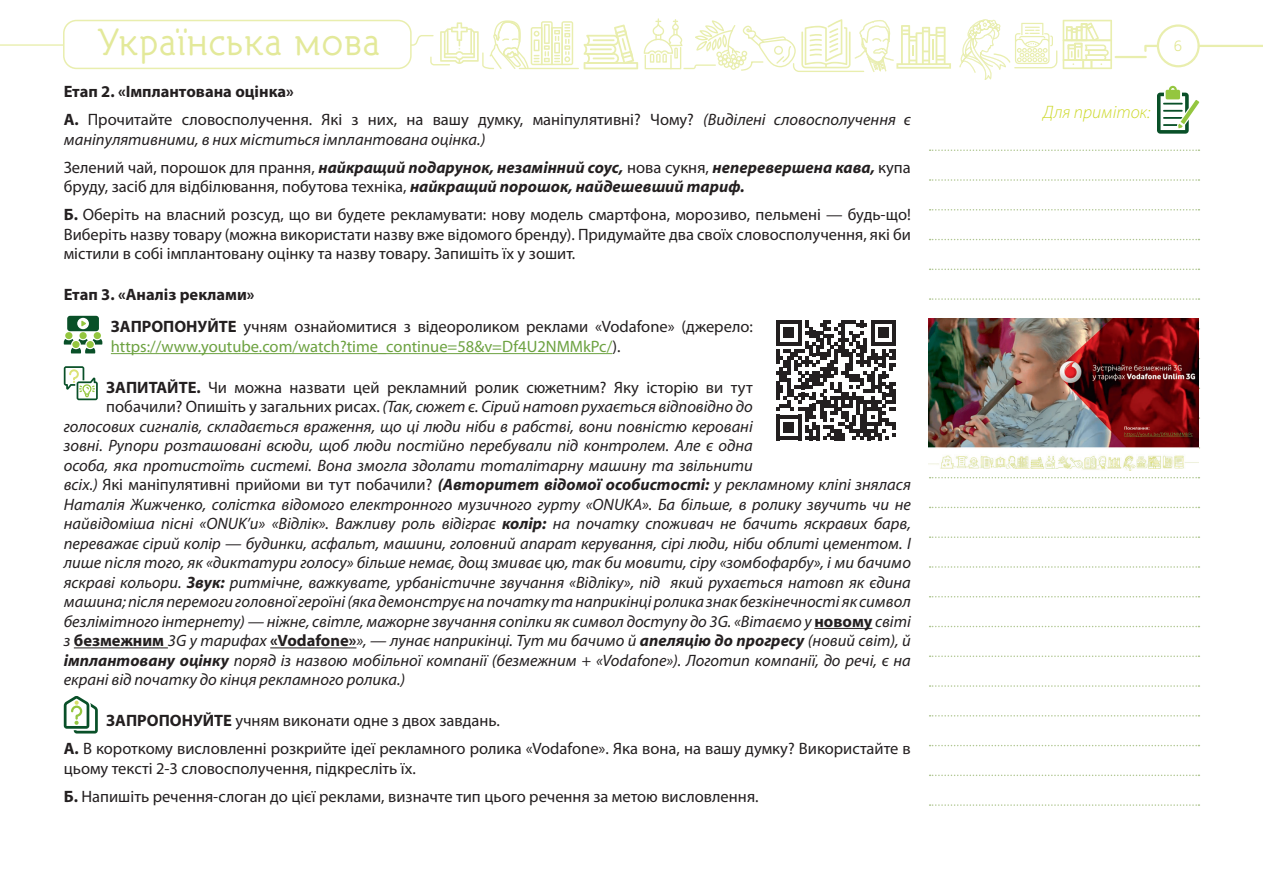
<style>
.page{position:relative;width:1263px;height:893px;background:#fff}
.page>*{position:absolute;margin:0;border:0;box-sizing:border-box;transform-origin:0 0}
.t1{font:37.5px "Turbota";color:#e3e99a}
.Footnotes{font:italic 300 18px "Myriad Pro";color:#cdd92c}
.t2{font:italic 16.5px/19.5px "Myriad Pro";color:#231f20}
.t3{font:16.5px/19.5px "Myriad Pro";color:#231f20;text-align:justify}
.t4{font:italic 700 16.5px/19.5px "Myriad Pro";color:#231f20}
.t5{font:16.5px/19.5px "Myriad Pro";color:#6da241}
.t6{font:700 16.5px "Myriad Pro";color:#231f20}
.t7{font:15px "ALS Schlangeslab";color:#dfe588}
.s1{font-weight:700;font-style:normal}
.s2{font-style:normal}
.s3{font-weight:400;font-style:normal}
.s4{font-weight:700}
.s5{font-weight:700;color:#231f20}
.s6{color:#231f20}
.s7{font-style:italic}
.s8{font-weight:700;font-style:italic}
</style>
<div class="page">
<div style="left:1157px;top:24px;width:43px;height:43px;border:2px solid #e9eeae;border-radius:50%"></div>
<svg style="left:1144px;top:44px;width:16px;height:9px"></svg>
<hr style="left:1116px;top:56px;width:30px;height:2px;background:#e9eeae">
<hr style="left:1199px;top:45px;width:64px;height:2px;background:#e9eeae">
<svg style="left:0;top:44px;width:63px;height:2px"></svg>
<div style="left:63px;top:20px;width:349px;height:49px;border:2px solid #e9eeae;border-radius:13px"></div>
<svg style="left:583px;top:25px;width:55px;height:44px"></svg>
<svg style="left:1063px;top:20px;width:49px;height:49px"></svg>
<hr style="left:519px;top:68px;width:60px;height:1px;background:#e9eeae">
<svg style="left:959px;top:19px;width:98px;height:61px"></svg>
<svg style="left:644px;top:18px;width:307px;height:54px"></svg>
<svg style="left:342px;top:20px;width:231px;height:49px"></svg>
<hr style="left:111px;top:353px;width:501px;height:1px;background:#6da241">
<hr style="left:814px;top:628px;width:58px;height:1px;background:#231f20">
<hr style="left:74px;top:647px;width:94px;height:1px;background:#231f20">
<hr style="left:270px;top:647px;width:86px;height:1px;background:#231f20">
<svg style="left:67px;top:316px;width:32px;height:15px"></svg>
<div style="left:65px;top:332px;width:7px;height:7px;background:#94c63f;border-radius:50%"></div>
<div style="left:79px;top:332px;width:8px;height:7px;background:#94c63f;border-radius:50%"></div>
<div style="left:94px;top:332px;width:7px;height:7px;background:#94c63f;border-radius:50%"></div>
<svg style="left:64px;top:339px;width:38px;height:14px"></svg>
<svg style="left:64px;top:366px;width:34px;height:34px"></svg>
<svg style="left:64px;top:696px;width:34px;height:37px"></svg>
<svg style="left:929px;top:149px;width:270px;height:2px"></svg>
<svg style="left:929px;top:179px;width:270px;height:2px"></svg>
<svg style="left:929px;top:209px;width:270px;height:2px"></svg>
<svg style="left:929px;top:239px;width:270px;height:1px"></svg>
<svg style="left:929px;top:269px;width:270px;height:1px"></svg>
<svg style="left:929px;top:298px;width:270px;height:2px"></svg>
<svg style="left:929px;top:477px;width:270px;height:1px"></svg>
<svg style="left:929px;top:507px;width:270px;height:1px"></svg>
<svg style="left:929px;top:536px;width:270px;height:2px"></svg>
<svg style="left:929px;top:566px;width:270px;height:2px"></svg>
<svg style="left:929px;top:596px;width:270px;height:1px"></svg>
<svg style="left:929px;top:626px;width:270px;height:1px"></svg>
<svg style="left:929px;top:655px;width:270px;height:2px"></svg>
<svg style="left:929px;top:685px;width:270px;height:2px"></svg>
<svg style="left:929px;top:715px;width:270px;height:1px"></svg>
<svg style="left:929px;top:745px;width:270px;height:1px"></svg>
<svg style="left:929px;top:775px;width:270px;height:1px"></svg>
<svg style="left:929px;top:804px;width:270px;height:2px"></svg>
<svg style="left:1157px;top:86px;width:42px;height:48px"></svg>
<img style="left:929px;top:319px;width:270px;height:152px">
<svg style="left:776px;top:320px;width:120px;height:120px"></svg>
<h1 class="t1" style="left:96px;top:19px;width:286px">Українська мова</h1>
<p class="t6" style="left:64px;top:83px;width:232px">Етап 2. «Імплантована оцінка»</p>
<p class="t2" style="left:64px;top:110px;width:848px"><span class="s1">А.</span> <span class="s2">Прочитайте словосполучення. Які з них, на вашу думку, маніпулятивні? Чому?</span> (Виділені словосполучення є маніпулятивними, в них міститься імплантована оцінка.)</p>
<p class="t4" style="left:64px;top:158px;width:848px"><span class="s3">Зелений чай, порошок для прання,</span> найкращий подарунок, незамінний соус, <span class="s3">нова сукня,</span> неперевершена кава, <span class="s3">купа бруду, засіб для відбілювання, побутова техніка,</span> найкращий порошок, найдешевший тариф.</p>
<p class="t3" style="left:64px;top:205px;width:848px"><span class="s4">Б.</span> Оберіть на власний розсуд, що ви будете рекламувати: нову модель смартфона, морозиво, пельмені — будь-що!<br>Виберіть назву товару (можна використати назву вже відомого бренду). Придумайте два своїх словосполучення, які би містили в собі імплантовану оцінку та назву товару. Запишіть їх у зошит.</p>
<p class="t6" style="left:64px;top:285px;width:192px">Етап 3. «Аналіз реклами»</p>
<p class="t5" style="left:111px;top:317px;width:643px"><span class="s5">ЗАПРОПОНУЙТЕ</span> <span class="s6">учням ознайомитися з відеороликом реклами «Vodafone» (джерело: </span>https://www.youtube.com/watch?time_continue=58&amp;v=Df4U2NMMkPc/<span class="s6">).</span></p>
<p class="t3" style="left:106px;top:378px;width:648px"><span class="s4">ЗАПИТАЙТЕ.</span> Чи можна назвати цей рекламний ролик сюжетним? Яку історію ви тут</p>
<p class="t2" style="left:106px;top:397px;width:648px"><span class="s2">побачили? Опишіть у загальних рисах.</span> (Так, сюжет є. Сірий натовп рухається відповідно до</p>
<p class="t2" style="left:64px;top:416px;width:690px">голосових сигналів, складається враження, що ці люди ніби в рабстві, вони повністю керовані</p>
<p class="t2" style="left:64px;top:436px;width:690px">зовні. Рупори розташовані всюди, щоб люди постійно перебували під контролем. Але є одна</p>
<p class="t2" style="left:64px;top:455px;width:690px">особа, яка протистоїть системі. Вона змогла здолати тоталітарну машину та звільнити</p>
<p class="t3" style="left:64px;top:475px;width:848px"><span class="s7">всіх.)</span> Які маніпулятивні прийоми ви тут побачили? <span class="s8">(Авторитет відомої особистості:</span> <span class="s7">у рекламному кліпі знялася</span></p>
<p class="t2" style="left:64px;top:494px;width:848px">Наталія Жижченко, солістка відомого електронного музичного гурту «ONUKA». Ба більше, в ролику звучить чи не</p>
<p class="t2" style="left:64px;top:514px;width:848px">найвідоміша пісні «ONUK’и» «Відлік». Важливу роль відіграє <span class="s4">колір:</span> на початку споживач не бачить яскравих барв,</p>
<p class="t2" style="left:64px;top:533px;width:848px">переважає сірий колір — будинки, асфальт, машини, головний апарат керування, сірі люди, ніби облиті цементом. І</p>
<p class="t2" style="left:64px;top:553px;width:849px">лише після того, як «диктатури голосу» більше немає, дощ змиває цю, так би мовити, сіру «зомбофарбу», і ми бачимо</p>
<p class="t2" style="left:64px;top:572px;width:848px">яскраві кольори. <span class="s4">Звук:</span> ритмічне, важкувате, урбаністичне звучання «Відліку», під який рухається натовп як єдина</p>
<p class="t2" style="left:64px;top:592px;width:849px">машина; після перемоги головної героїні (яка демонструє на початку та наприкінці ролика знак безкінечності як символ</p>
<p class="t2" style="left:64px;top:611px;width:848px">безлімітного інтернету) — ніжне, світле, мажорне звучання сопілки як символ доступу до 3G. «Вітаємо у <span class="s1">новому</span> світі</p>
<p class="t2" style="left:64px;top:631px;width:848px">з <span class="s1">безмежним</span> 3G у тарифах <span class="s1">«Vodafone»</span>», — лунає наприкінці. Тут ми бачимо й <span class="s4">апеляцію до прогресу</span> (новий світ), й</p>
<p class="t2" style="left:64px;top:650px;width:848px"><span class="s4">імплантовану оцінку</span> поряд із назвою мобільної компанії (безмежним + «Vodafone»). Логотип компанії, до речі, є на</p>
<p class="t2" style="left:64px;top:670px;width:343px">екрані від початку до кінця рекламного ролика.)</p>
<p class="t3" style="left:106px;top:711px;width:395px"><span class="s4">ЗАПРОПОНУЙТЕ</span> учням виконати одне з двох завдань.</p>
<p class="t3" style="left:64px;top:739px;width:848px"><span class="s4">А.</span> В короткому висловленні розкрийте ідеї рекламного ролика «Vodafone». Яка вона, на вашу думку? Використайте в цьому тексті 2-3 словосполучення, підкресліть їх.</p>
<p class="t3" style="left:64px;top:787px;width:696px"><span class="s4">Б.</span> Напишіть речення-слоган до цієї реклами, визначте тип цього речення за метою висловлення.</p>
<p class="Footnotes" style="left:1043px;top:103px;width:108px">Для приміток:</p>
<p class="t7" style="left:1174px;top:38px;width:10px">6</p>
</div>
